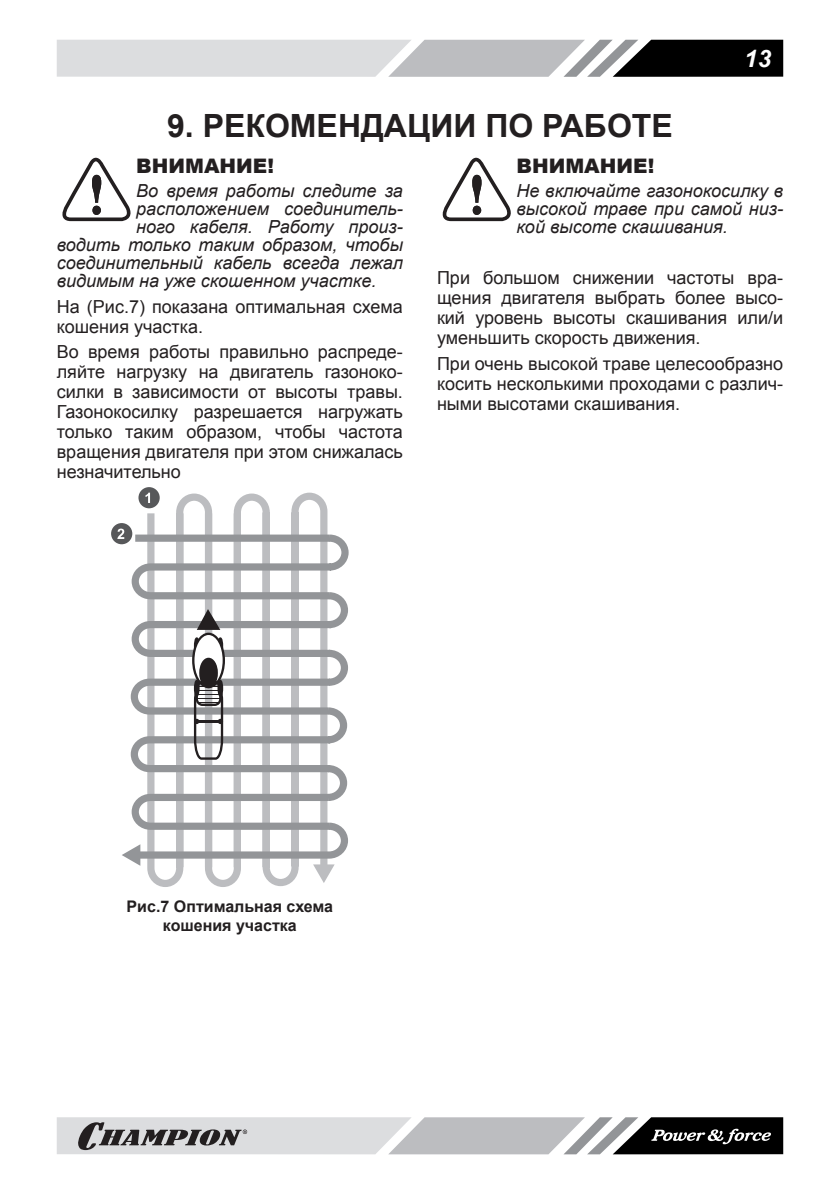
<style>
.page{position:relative;width:840px;height:1191px;background:#fff}
.page>*{position:absolute;margin:0;border:0;box-sizing:border-box;transform-origin:0 0}
.Заголовок_1{font:700 32px "Arial";color:#231f20}
.t1{font:italic 700 24px "Arial";color:#fff}
.ВНИМАНИЕ{font:900 20px "Arial";color:#231f20}
.Текст_основной{font:18px/20px "Arial";color:#231f20;text-align:justify}
.ВНИМАНИЕ_ТЕКСТ{font:italic 18px/18px "Arial";color:#231f20;text-align:justify}
.РИСУНОК{font:700 16px/19.2px "Arial";color:#231f20;text-align:center}
</style>
<div class="page">
<svg style="left:57px;top:40px;width:725px;height:37px"></svg>
<svg style="left:57px;top:1117px;width:725px;height:37px"></svg>
<svg style="left:62px;top:158px;width:69px;height:63px"></svg>
<div style="left:111px;top:523px;width:21px;height:21px;background:#57585a;border-radius:50%"></div>
<svg style="left:144px;top:492px;width:184px;height:395px"></svg>
<svg style="left:313px;top:864px;width:21px;height:19px"></svg>
<svg style="left:131px;top:759px;width:217px;height:103px"></svg>
<svg style="left:122px;top:844px;width:18px;height:21px"></svg>
<svg style="left:117px;top:528px;width:232px;height:231px"></svg>
<div style="left:138px;top:487px;width:22px;height:21px;background:#57585a;border-radius:50%"></div>
<svg style="left:145px;top:492px;width:5px;height:11px"></svg>
<svg style="left:442px;top:158px;width:69px;height:63px"></svg>
<h2 class="t1" style="left:743px;top:42px;width:28px">13</h2>
<p class="Заголовок_1" style="left:167px;top:104px;width:507px">9. РЕКОМЕНДАЦИИ ПО РАБОТЕ</p>
<p class="ВНИМАНИЕ" style="left:516px;top:151px;width:139px">ВНИМАНИЕ!</p>
<p class="ВНИМАНИЕ_ТЕКСТ" style="left:516px;top:182px;width:268px">Не включайте газонокосилку в высокой траве при самой низ&shy;кой высоте скашивания.</p>
<p class="Текст_основной" style="left:437px;top:268px;width:347px">При большом снижении частоты вра&shy;щения двигателя выбрать более высо&shy;кий уровень высоты скашивания или/и уменьшить скорость движения.</p>
<p class="Текст_основной" style="left:437px;top:354px;width:347px">При очень высокой траве целесообразно косить несколькими проходами с различ&shy;ными высотами скашивания.</p>
<p class="ВНИМАНИЕ" style="left:136px;top:151px;width:139px">ВНИМАНИЕ!</p>
<p class="ВНИМАНИЕ_ТЕКСТ" style="left:136px;top:182px;width:268px">Во время работы следите за</p>
<p class="ВНИМАНИЕ_ТЕКСТ" style="left:136px;top:200px;width:268px">расположением соединитель-</p>
<p class="ВНИМАНИЕ_ТЕКСТ" style="left:136px;top:218px;width:268px">ного кабеля. Работу произ-</p>
<p class="ВНИМАНИЕ_ТЕКСТ" style="left:57px;top:236px;width:347px">водить только таким образом, чтобы</p>
<p class="ВНИМАНИЕ_ТЕКСТ" style="left:57px;top:254px;width:347px">соединительный кабель всегда лежал</p>
<p class="ВНИМАНИЕ_ТЕКСТ" style="left:57px;top:272px;width:321px">видимым на уже скошенном участке.</p>
<p class="Текст_основной" style="left:57px;top:296px;width:347px">На (Рис.7) показана оптимальная схема кошения участка.</p>
<p class="Текст_основной" style="left:57px;top:342px;width:347px">Во время работы правильно распреде&shy;ляйте нагрузку на двигатель газоноко&shy;силки в зависимости от высоты травы.<br>Газонокосилку разрешается нагружать только таким образом, чтобы частота вращения двигателя при этом снижалась незначительно</p>
<p class="РИСУНОК" style="left:126px;top:897px;width:208px">Рис.7 Оптимальная схема кошения участка</p>
</div>
